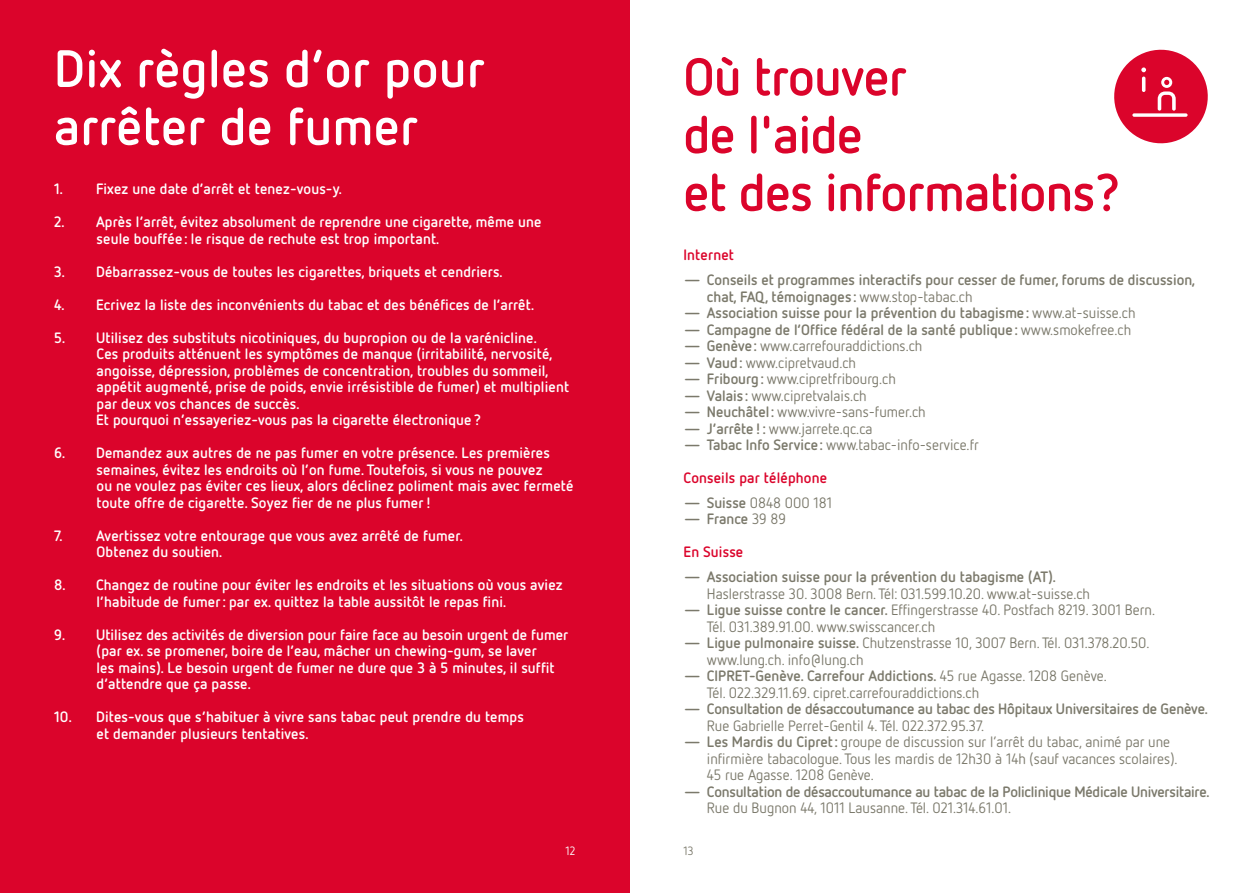
<style>
.page{position:relative;width:1259px;height:893px;background:#fff}
.page>*{position:absolute;margin:0;border:0;box-sizing:border-box;transform-origin:0 0}
.t1{font:700 52.5px/57.8px "Netto OT";letter-spacing:-.01em;color:#db042b}
.t2{font:700 52.5px/57.8px "Netto OT";letter-spacing:.01em;color:#fff}
.t3{font:700 15px/16.5px "Netto OT";letter-spacing:.01em;color:#fff}
.t4{font:15px/16.5px "Netto OT";color:#7b796b}
.t5{font:700 15px/16.5px "Netto OT";color:#7b796b}
.t6{font:700 15px "Netto OT";letter-spacing:.01em;color:#db042b}
.t7{font:12px "Netto OT";color:#7b796b}
.t8{font:12px "Netto OT";color:#fff}
.s1{font-weight:400}
.s2{font-weight:700}
</style>
<div class="page">
<div style="left:0;top:0;width:629px;height:893px;background:#db042b"></div>
<svg style="left:1114px;top:49px;width:94px;height:95px"></svg>
<h1 class="t2" style="left:54px;top:38px;width:432px">Dix règles d’or pour arrêter de fumer</h1>
<p class="t3" style="left:54px;top:180px;width:289px">1. Fixez une date d’arrêt et tenez-vous-y.</p>
<p class="t3" style="left:97px;top:213px;width:446px;text-indent:-43px">2. Après l’arrêt, évitez absolument de reprendre une cigarette, même une seule bouffée : le risque de rechute est trop important.</p>
<p class="t3" style="left:54px;top:263px;width:450px">3. Débarrassez-vous de toutes les cigarettes, briquets et cendriers.</p>
<p class="t3" style="left:54px;top:296px;width:481px">4. Ecrivez la liste des inconvénients du tabac et des bénéfices de l’arrêt.</p>
<p class="t3" style="left:96px;top:329px;width:474px;text-indent:-42px">5. Utilisez des substituts nicotiniques, du bupropion ou de la varénicline.<br>Ces produits atténuent les symptômes de manque (irritabilité, nervosité, angoisse, dépression, problèmes de concentration, troubles du sommeil, appétit augmenté, prise de poids, envie irrésistible de fumer) et multiplient par deux vos chances de succès.<br>Et pourquoi n’essayeriez-vous pas la cigarette électronique ?</p>
<p class="t3" style="left:97px;top:444px;width:478px;text-indent:-43px">6. Demandez aux autres de ne pas fumer en votre présence. Les premières semaines, évitez les endroits où l’on fume. Toutefois, si vous ne pouvez<br>ou ne voulez pas éviter ces lieux, alors déclinez poliment mais avec fermeté toute offre de cigarette. Soyez fier de ne plus fumer!</p>
<p class="t3" style="left:97px;top:527px;width:368px;text-indent:-43px">7. Avertissez votre entourage que vous avez arrêté de fumer.<br>Obtenez du soutien.</p>
<p class="t3" style="left:97px;top:576px;width:467px;text-indent:-43px">8. Changez de routine pour éviter les endroits et les situations où vous aviez l’habitude de fumer: par ex. quittez la table aussitôt le repas fini.</p>
<p class="t3" style="left:97px;top:626px;width:473px;text-indent:-43px">9. Utilisez des activités de diversion pour faire face au besoin urgent de fumer (par ex. se promener, boire de l’eau, mâcher un chewing-gum, se laver<br>les mains). Le besoin urgent de fumer ne dure que 3 à 5 minutes, il suffit d’attendre que ça passe.</p>
<p class="t3" style="left:97px;top:708px;width:429px;text-indent:-43px">10. Dites-vous que s’habituer à vivre sans tabac peut prendre du temps et demander plusieurs tentatives.</p>
<p class="t8" style="left:565px;top:844px;width:11px">12</p>
<h1 class="t1" style="left:683px;top:46px;width:438px">Où trouver<br>de l'aide<br>et des informations?</h1>
<p class="t6" style="left:683px;top:246px;width:52px">Internet</p>
<p class="t5" style="left:707px;top:271px;width:490px;text-indent:-23px">— Conseils et programmes interactifs pour cesser de fumer, forums de discussion, chat, FAQ, témoignages : <span class="s1">www.stop-tabac.ch</span></p>
<p class="t5" style="left:683px;top:304px;width:453px">— Association suisse pour la prévention du tabagisme : <span class="s1">www.at-suisse.ch</span></p>
<p class="t5" style="left:683px;top:321px;width:449px">— Campagne de l’Office fédéral de la santé publique : <span class="s1">www.smokefree.ch</span></p>
<p class="t4" style="left:683px;top:337px;width:240px"><span class="s2">— Genève :</span> www.carrefouraddictions.ch</p>
<p class="t4" style="left:683px;top:354px;width:174px"><span class="s2">— Vaud:</span> www.cipretvaud.ch</p>
<p class="t4" style="left:683px;top:370px;width:214px"><span class="s2">— Fribourg:</span> www.cipretfribourg.ch</p>
<p class="t4" style="left:683px;top:387px;width:185px"><span class="s2">— Valais :</span> www.cipretvalais.ch</p>
<p class="t4" style="left:683px;top:403px;width:244px"><span class="s2">— Neuchâtel :</span> www.vivre-sans-fumer.ch</p>
<p class="t4" style="left:683px;top:420px;width:191px"><span class="s2">— J’arrête !:</span> www.jarrete.qc.ca</p>
<p class="t4" style="left:683px;top:436px;width:297px"><span class="s2">— Tabac Info Service :</span> www.tabac-info-service.fr</p>
<p class="t6" style="left:683px;top:468px;width:145px">Conseils par téléphone</p>
<p class="t4" style="left:683px;top:494px;width:150px"><span class="s2">— Suisse</span> 0848 000 181</p>
<p class="t5" style="left:683px;top:510px;width:104px">— France <span class="s1">39 89</span></p>
<p class="t6" style="left:683px;top:543px;width:61px">En Suisse</p>
<p class="t5" style="left:683px;top:568px;width:374px">— Association suisse pour la prévention du tabagisme (AT).</p>
<p class="t4" style="left:707px;top:585px;width:385px">Haslerstrasse 30. 3008 Bern. Tél: 031.599.10.20. www.at-suisse.ch</p>
<p class="t4" style="left:707px;top:601px;width:450px;text-indent:-23px"><span class="s2">— Ligue suisse contre le cancer.</span> Effingerstrasse 40. Postfach 8219. 3001 Bern.<br>Tél. 031.389.91.00. www.swisscancer.ch</p>
<p class="t4" style="left:707px;top:634px;width:444px;text-indent:-23px"><span class="s2">— Ligue pulmonaire suisse.</span> Chutzenstrasse 10, 3007 Bern. Tél. 031.378.20.50. www.lung.ch. info@lung.ch</p>
<p class="t4" style="left:707px;top:667px;width:401px;text-indent:-23px"><span class="s2">— CIPRET-Genève. Carrefour Addictions.</span> 45 rue Agasse. 1208 Genève.<br>Tél. 022.329.11.69. cipret.carrefouraddictions.ch</p>
<p class="t5" style="left:683px;top:700px;width:526px">— Consultation de désaccoutumance au tabac des Hôpitaux Universitaires de Genève.</p>
<p class="t4" style="left:707px;top:717px;width:279px">Rue Gabrielle Perret-Gentil 4. Tél. 022.372.95.37.</p>
<p class="t4" style="left:707px;top:733px;width:472px;text-indent:-23px"><span class="s2">— Les Mardis du Cipret:</span> groupe de discussion sur l’arrêt du tabac, animé par une infirmière tabacologue. Tous les mardis de 12h30 à 14h (sauf vacances scolaires).<br>45 rue Agasse. 1208 Genève.</p>
<p class="t5" style="left:683px;top:783px;width:527px">— Consultation de désaccoutumance au tabac de la Policlinique Médicale Universitaire.</p>
<p class="t4" style="left:707px;top:799px;width:306px">Rue du Bugnon 44, 1011 Lausanne. Tél. 021.314.61.01.</p>
<p class="t7" style="left:683px;top:844px;width:12px">13</p>
</div>
